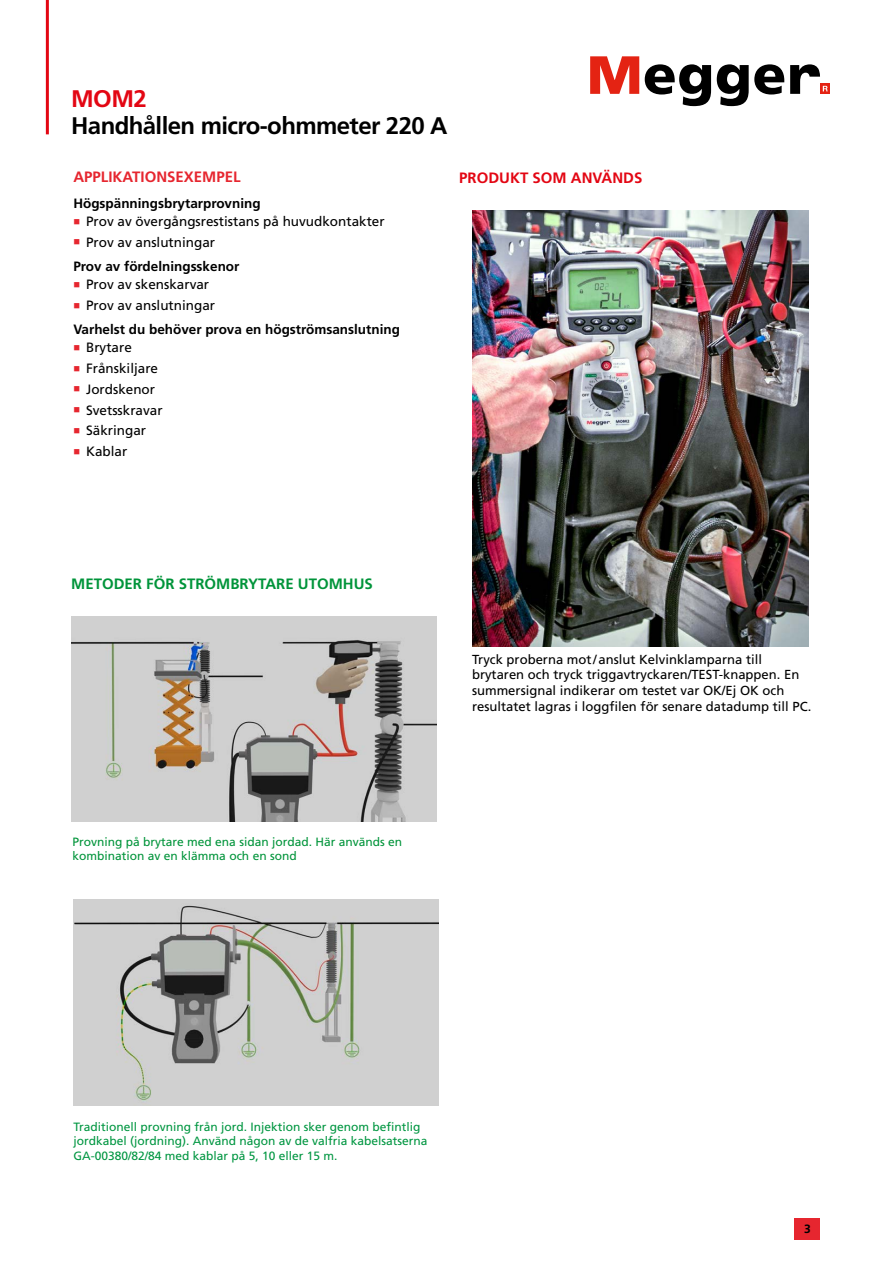
<style>
.page{position:relative;width:893px;height:1263px;background:#fff}
.page>*{position:absolute;margin:0;border:0;box-sizing:border-box;transform-origin:0 0}
.t1{font:700 24px "Frutiger LT Std";letter-spacing:-.025em;color:#000}
.t2{font:700 24px "Frutiger LT Std";color:#e30613}
.t3{font:700 15px "Frutiger LT Std";color:#00943a}
.t4{font:700 15px "Frutiger LT Std";color:#e6262f}
.t5{font:700 15px "Frutiger LT Std";color:#e30613}
.t6{font:13.5px/20.7px "Frutiger LT Std";color:#000}
.t7{font:700 13.5px "Frutiger LT Std";color:#000}
.t8{font:13.05px/15.8px "Frutiger LT Std";color:#000}
.t9{font:12px/14.4px "Frutiger LT Std";color:#009641}
.t10{font:12px/14.4px "Frutiger LT Std";color:#00943a}
.t11{font:700 12px "Frutiger LT Std";color:#000}
</style>
<div class="page">
<hr style="left:46px;top:0;width:3px;height:134px;background:#e30613">
<div style="left:820px;top:84px;width:10px;height:10px;background:#e42313"></div>
<svg style="left:590px;top:56px;width:49px;height:38px"></svg>
<svg style="left:645px;top:64px;width:66px;height:42px"></svg>
<svg style="left:717px;top:64px;width:67px;height:42px"></svg>
<svg style="left:790px;top:64px;width:38px;height:30px"></svg>
<div style="left:795px;top:1218px;width:25px;height:21px;background:#e6262f"></div>
<svg style="left:794px;top:1218px;width:1px;height:21px"></svg>
<img style="left:472px;top:211px;width:336px;height:436px">
<img style="left:72px;top:616px;width:365px;height:205px">
<img style="left:73px;top:900px;width:365px;height:205px">
<h1 class="t2" style="left:71px;top:85px;width:77px">MOM2</h1>
<h1 class="t1" style="left:71px;top:112px;width:378px">Handhållen micro-ohmmeter 220 A</h1>
<p class="t4" style="left:73px;top:168px;width:169px">APPLIKATIONSEXEMPEL</p>
<p class="t7" style="left:73px;top:195px;width:189px">Högspänningsbrytarprovning</p>
<p class="t6" style="left:86px;top:211px;width:300px">Prov av övergångsrestistans på huvudkontakter<br>Prov av anslutningar</p>
<p class="t7" style="left:73px;top:258px;width:168px">Prov av fördelningsskenor</p>
<p class="t6" style="left:86px;top:274px;width:131px">Prov av skenskarvar<br>Prov av anslutningar</p>
<p class="t7" style="left:73px;top:321px;width:328px">Varhelst du behöver prova en högströmsanslutning</p>
<p class="t6" style="left:86px;top:337px;width:78px">Brytare<br>Frånskiljare<br>Jordskenor<br>Svetsskravar<br>Säkringar<br>Kablar</p>
<p class="t5" style="left:459px;top:169px;width:185px">PRODUKT SOM ANVÄNDS</p>
<p class="t3" style="left:71px;top:575px;width:303px">METODER FÖR STRÖMBRYTARE UTOMHUS</p>
<p class="t8" style="left:472px;top:651px;width:341px">Tryck proberna mot/anslut Kelvinklamparna till brytaren och tryck triggavtryckaren/TEST-knappen. En summersignal indikerar om testet var OK/Ej OK och resultatet lagras i loggfilen för senare datadump till PC.</p>
<p class="t10" style="left:73px;top:835px;width:331px">Provning på brytare med ena sidan jordad. Här används en kombination av en klämma och en sond</p>
<p class="t9" style="left:73px;top:1120px;width:356px">Traditionell provning från jord. Injektion sker genom befintlig jordkabel (jordning). Använd någon av de valfria kabelsatserna<br>GA-00380/82/84 med kablar på 5, 10 eller 15 m.</p>
<p class="t11" style="left:804px;top:1222px;width:8px">3</p>
</div>
